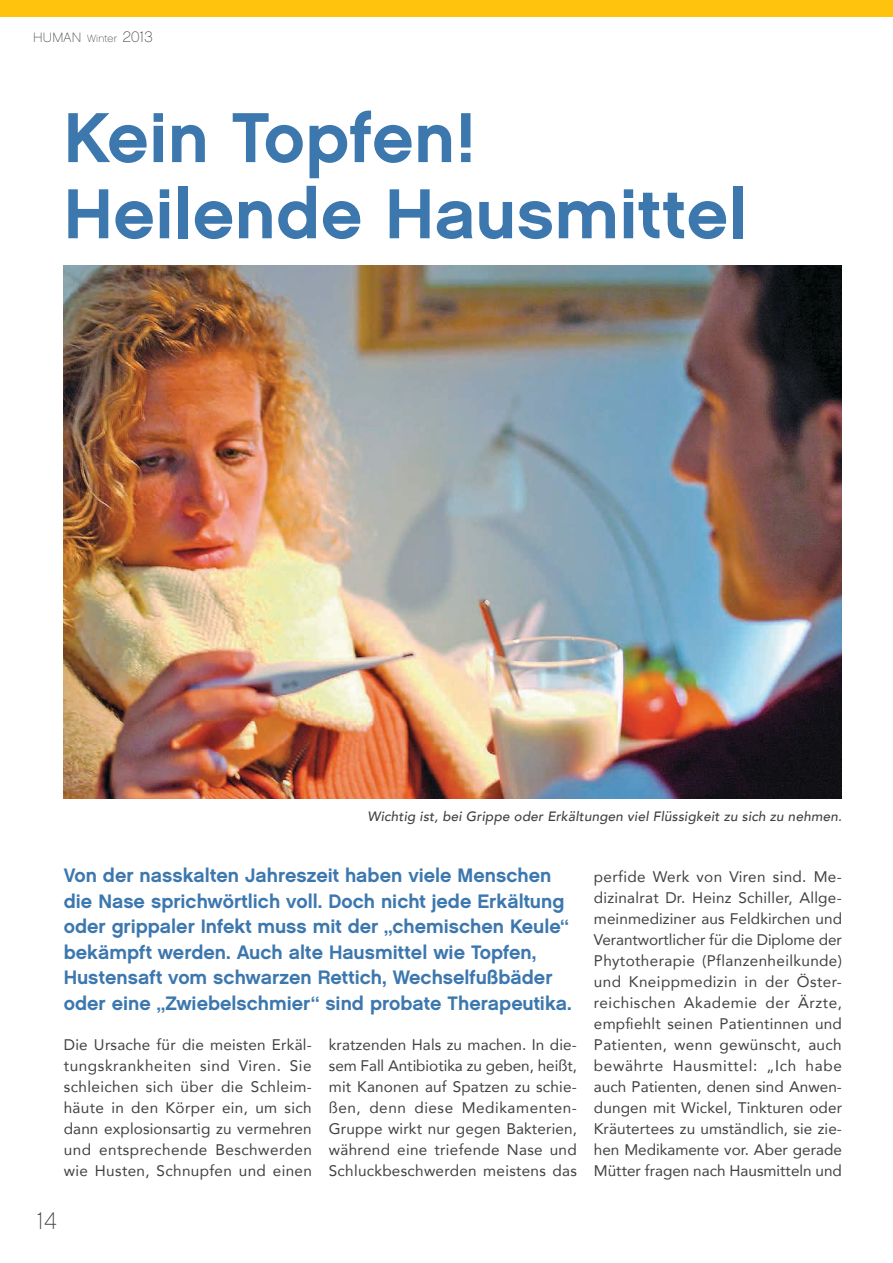
<style>
.page{position:relative;width:893px;height:1263px;background:#fff}
.page>*{position:absolute;margin:0;border:0;box-sizing:border-box;transform-origin:0 0}
.t1{font:70.5px/76.2px "Chalet New York Nineteen Sixty";letter-spacing:.005em;color:#3c77ae}
.t2{font:24px "Chalet Paris Nineteen Sixty";color:#414142}
.t3{font:19.5px/25.5px "Chalet New York Nineteen Sixty";color:#3c77ae}
.t4{font:15.3px/21px "Avenir";letter-spacing:.02em;color:#414142;text-align:justify}
.t5{font:italic 500 13.5px "Avenir";letter-spacing:.015em;color:#414142}
.t6{font:10.5px "Chalet Paris Nineteen Sixty";letter-spacing:.02em;color:#414142}
.s1{font-size:13.5px}
.s2{font-size:15.3px}
</style>
<div class="page">
<div style="left:0;top:0;width:893px;height:17px;background:#ffc20d"></div>
<img style="left:64px;top:265px;width:778px;height:533px">
<p class="t6" style="left:33px;top:32px;width:121px"><span class="s1">HUMAN</span> Winter <span class="s2">2013</span></p>
<h1 class="t1" style="left:64px;top:99px;width:685px">Kein Topfen!<br>Heilende Hausmittel</h1>
<p class="t5" style="left:367px;top:808px;width:476px">Wichtig ist, bei Grippe oder Erkältungen viel Flüssigkeit zu sich zu nehmen.</p>
<p class="t3" style="left:64px;top:862px;width:509px">Von der nasskalten Jahreszeit haben viele Menschen die Nase sprichwörtlich voll. Doch nicht jede Erkältung oder grippaler Infekt muss mit der „chemischen Keule“ bekämpft werden. Auch alte Hausmittel wie Topfen, Hustensaft vom schwarzen Rettich, Wechselfußbäder oder eine „Zwiebelschmier“ sind probate Therapeutika.</p>
<p class="t4" style="left:64px;top:1034px;width:250px">Die Ursache für die meisten Erkäl&shy;tungskrankheiten sind Viren. Sie schleichen sich über die Schleim&shy;häute in den Körper ein, um sich dann explosionsartig zu vermehren und entsprechende Beschwerden wie Husten, Schnupfen und einen</p>
<h2 class="t2" style="left:37px;top:1207px;width:22px">14</h2>
<p class="t4" style="left:329px;top:1034px;width:250px">kratzenden Hals zu machen. In die&shy;sem Fall Antibiotika zu geben, heißt, mit Kanonen auf Spatzen zu schie&shy;ßen, denn diese Medikamenten-Gruppe wirkt nur gegen Bakterien, während eine triefende Nase und Schluckbeschwerden meistens das</p>
<p class="t4" style="left:594px;top:866px;width:250px">perfide Werk von Viren sind. Me&shy;dizinalrat Dr. Heinz Schiller, Allge&shy;meinmediziner aus Feldkirchen und Verantwortlicher für die Diplome der Phytotherapie (Pflanzenheilkunde) und Kneippmedizin in der Öster&shy;reichischen Akademie der Ärzte, empfiehlt seinen Patientinnen und Patienten, wenn gewünscht, auch bewährte Hausmittel: „Ich habe auch Patienten, denen sind Anwen&shy;dungen mit Wickel, Tinkturen oder Kräutertees zu umständlich, sie zie&shy;hen Medikamente vor. Aber gerade Mütter fragen nach Hausmitteln und</p>
</div>
